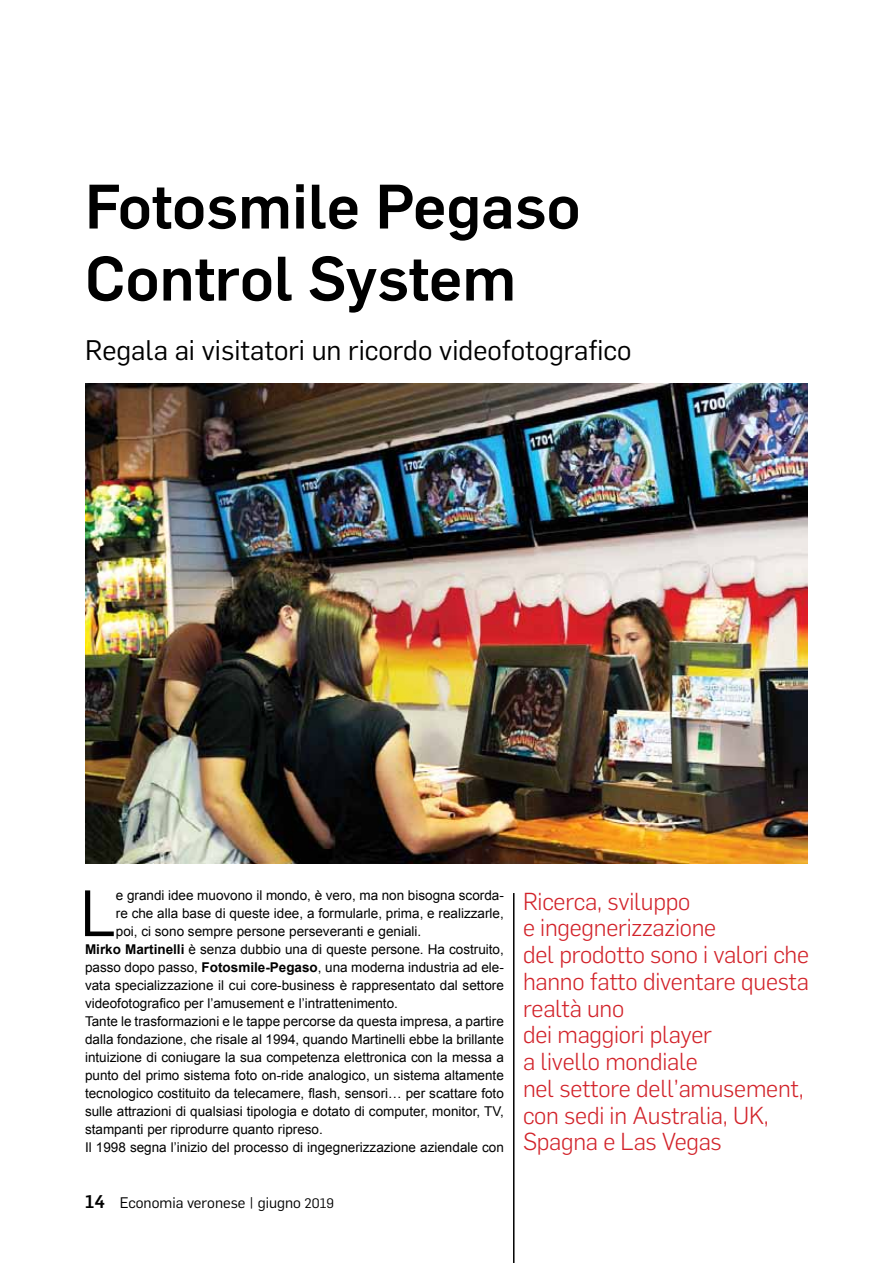
<style>
.page{position:relative;width:893px;height:1263px;background:#fff}
.page>*{position:absolute;margin:0;border:0;box-sizing:border-box;transform-origin:0 0}
.t1{font:64.05px "Flama";color:#000}
.t2{font:500 61.5px/72px "Flama";color:#000}
.t3{font:27.75px "Flama";color:#000}
.t4{font:300 24.15px/26.7px "Flama";letter-spacing:-.01em;color:#d2232a}
.t5{font:15px "Flama";color:#000}
.t6{font:13.5px "Arial";color:#000}
.s1{font-weight:700}
.s2{font-weight:500;font-size:18px}
.s3{font-size:13.5px}
</style>
<div class="page">
<hr style="left:513px;top:893px;width:1px;height:370px;background:#000">
<img style="left:85px;top:383px;width:723px;height:481px">
<h2 class="t2" style="left:85px;top:166px;width:497px">Fotosmile Pegaso<br>Control System</h2>
<h3 class="t3" style="left:85px;top:334px;width:548px">Regala ai visitatori un ricordo videofotografico</h3>
<h1 class="t1" style="left:80px;top:876px;width:37px">L</h1>
<p class="t6" style="left:116px;top:886px;width:389px">e grandi idee muovono il mondo, è vero, ma non bisogna scorda-</p>
<p class="t6" style="left:116px;top:904px;width:389px">re che alla base di queste idee, a formularle, prima, e realizzarle,</p>
<p class="t6" style="left:116px;top:922px;width:307px">poi, ci sono sempre persone perseveranti e geniali.</p>
<p class="t6" style="left:85px;top:940px;width:420px"><span class="s1">Mirko Martinelli</span> è senza dubbio una di queste persone. Ha costruito,</p>
<p class="t6" style="left:85px;top:958px;width:420px">passo dopo passo, <span class="s1">Fotosmile-Pegaso</span>, una moderna industria ad ele-</p>
<p class="t6" style="left:85px;top:976px;width:420px">vata specializzazione il cui core-business è rappresentato dal settore</p>
<p class="t6" style="left:85px;top:994px;width:314px">videofotografico per l’amusement e l’intrattenimento.</p>
<p class="t6" style="left:85px;top:1012px;width:420px">Tante le trasformazioni e le tappe percorse da questa impresa, a partire</p>
<p class="t6" style="left:85px;top:1030px;width:420px">dalla fondazione, che risale al 1994, quando Martinelli ebbe la brillante</p>
<p class="t6" style="left:85px;top:1048px;width:420px">intuizione di coniugare la sua competenza elettronica con la messa a</p>
<p class="t6" style="left:85px;top:1066px;width:420px">punto del primo sistema foto on-ride analogico, un sistema altamente</p>
<p class="t6" style="left:85px;top:1084px;width:420px">tecnologico costituito da telecamere, flash, sensori… per scattare foto</p>
<p class="t6" style="left:85px;top:1102px;width:420px">sulle attrazioni di qualsiasi tipologia e dotato di computer, monitor, TV,</p>
<p class="t6" style="left:85px;top:1120px;width:239px">stampanti per riprodurre quanto ripreso.</p>
<p class="t6" style="left:85px;top:1138px;width:420px">Il 1998 segna l’inizio del processo di ingegnerizzazione aziendale con</p>
<p class="t5" style="left:85px;top:1193px;width:250px"><span class="s2">14</span> Economia veronese | giugno <span class="s3">2019</span></p>
<h3 class="t4" style="left:523px;top:886px;width:288px">Ricerca, sviluppo<br>e ingegnerizzazione<br>del prodotto sono i valori che hanno fatto diventare questa realtà uno<br>dei maggiori player<br>a livello mondiale<br>nel settore dell’amusement, con sedi in Australia, UK,<br>Spagna e Las Vegas</h3>
</div>
